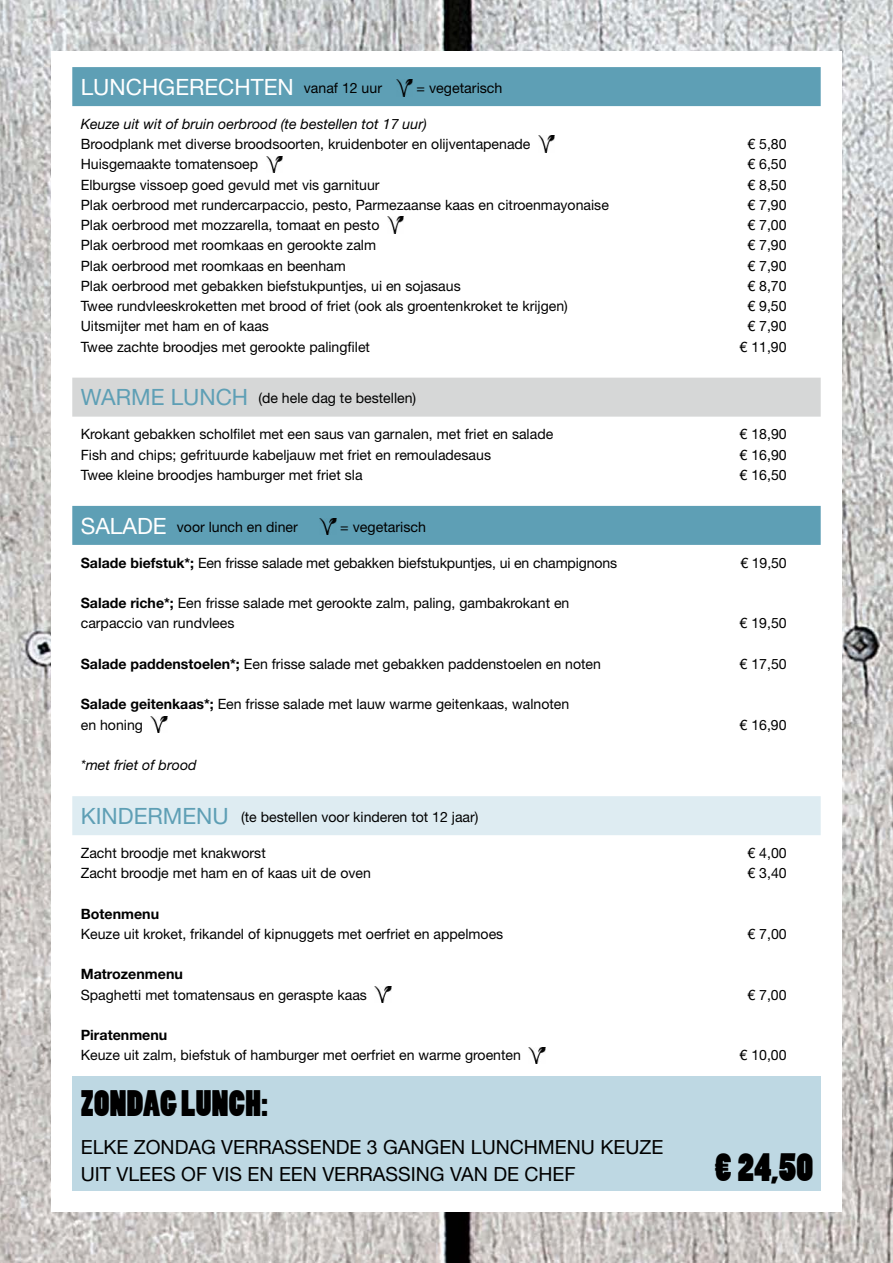
<style>
.page{position:relative;width:893px;height:1263px;background:#fff}
.page>*{position:absolute;margin:0;border:0;box-sizing:border-box;transform-origin:0 0}
.t1{font:37.5px "Poplar Std";color:#000}
.t2{font:34.5px "Poplar Std";letter-spacing:.01em;color:#000}
.t3{font:22.5px "Helvetica Neue LT Std";color:#fff}
.t4{font:19.5px/27px "Helvetica Neue LT Std";color:#000}
.t5{font:14.25px/20.2px "Helvetica Neue LT Std";color:#000}
.t6{font:italic 14.25px "Helvetica Neue LT Std";color:#000}
.t7{font:700 14.25px "Helvetica Neue LT Std";color:#000}
.s1{font-size:14.25px;color:#000}
.s2{font-size:22.5px;color:#5e9fb5}
.s3{font-size:22.5px;color:#fff}
.s4{font-weight:700}
</style>
<div class="page">
<img style="left:0;top:0;width:893px;height:1263px">
<div style="left:51px;top:51px;width:791px;height:1161px;background:#fff"></div>
<div style="left:72px;top:67px;width:749px;height:39px;background:#5e9fb5"></div>
<div style="left:72px;top:378px;width:749px;height:39px;background:#d6d7d7"></div>
<div style="left:72px;top:506px;width:749px;height:39px;background:#5e9fb5"></div>
<div style="left:72px;top:796px;width:749px;height:39px;background:#deecf2"></div>
<img style="left:396px;top:80px;width:17px;height:16px">
<img style="left:538px;top:136px;width:17px;height:16px">
<img style="left:266px;top:156px;width:17px;height:17px">
<img style="left:387px;top:217px;width:17px;height:16px">
<img style="left:320px;top:518px;width:16px;height:17px">
<img style="left:151px;top:716px;width:16px;height:17px">
<img style="left:375px;top:986px;width:16px;height:17px">
<img style="left:529px;top:1047px;width:16px;height:17px">
<div style="left:72px;top:1076px;width:749px;height:115px;background:#bed8e3"></div>
<h3 class="t3" style="left:81px;top:73px;width:303px">LUNCHGERECHTEN <span class="s1">vanaf 12 uur</span></h3>
<p class="t5" style="left:417px;top:77px;width:87px">= vegetarisch</p>
<p class="t6" style="left:81px;top:115px;width:348px">Keuze uit wit of bruin oerbrood (te bestellen tot 17 uur)</p>
<p class="t5" style="left:81px;top:134px;width:451px">Broodplank met diverse broodsoorten, kruidenboter en olijventapenade</p>
<p class="t5" style="left:747px;top:134px;width:41px">€ 5,80</p>
<p class="t5" style="left:81px;top:154px;width:179px">Huisgemaakte tomatensoep</p>
<p class="t5" style="left:747px;top:154px;width:41px">€ 6,50</p>
<p class="t5" style="left:81px;top:174px;width:300px">Elburgse vissoep goed gevuld met vis garnituur</p>
<p class="t5" style="left:747px;top:174px;width:41px">€ 8,50</p>
<p class="t5" style="left:81px;top:194px;width:530px">Plak oerbrood met rundercarpaccio, pesto, Parmezaanse kaas en citroenmayonaise</p>
<p class="t5" style="left:747px;top:194px;width:41px">€ 7,90</p>
<p class="t5" style="left:81px;top:215px;width:300px">Plak oerbrood met mozzarella, tomaat en pesto</p>
<p class="t5" style="left:747px;top:215px;width:41px">€ 7,00</p>
<p class="t5" style="left:81px;top:235px;width:297px">Plak oerbrood met roomkaas en gerookte zalm</p>
<p class="t5" style="left:747px;top:235px;width:41px">€ 7,90</p>
<p class="t5" style="left:81px;top:255px;width:267px">Plak oerbrood met roomkaas en beenham</p>
<p class="t5" style="left:747px;top:255px;width:41px">€ 7,90</p>
<p class="t5" style="left:81px;top:275px;width:381px">Plak oerbrood met gebakken biefstukpuntjes, ui en sojasaus</p>
<p class="t5" style="left:747px;top:275px;width:41px">€ 8,70</p>
<p class="t5" style="left:81px;top:296px;width:489px">Twee rundvleeskroketten met brood of friet (ook als groentenkroket te krijgen)</p>
<p class="t5" style="left:747px;top:296px;width:41px">€ 9,50</p>
<p class="t5" style="left:81px;top:316px;width:190px">Uitsmijter met ham en of kaas</p>
<p class="t5" style="left:747px;top:316px;width:41px">€ 7,90</p>
<p class="t5" style="left:81px;top:336px;width:291px">Twee zachte broodjes met gerookte palingfilet</p>
<p class="t5" style="left:740px;top:336px;width:49px">€ 11,90</p>
<p class="t5" style="left:81px;top:388px;width:337px"><span class="s2">WARME LUNCH</span> (de hele dag te bestellen)</p>
<p class="t5" style="left:81px;top:424px;width:474px">Krokant gebakken scholfilet met een saus van garnalen, met friet en salade</p>
<p class="t5" style="left:740px;top:424px;width:49px">€ 18,90</p>
<p class="t5" style="left:81px;top:444px;width:412px">Fish and chips; gefrituurde kabeljauw met friet en remouladesaus</p>
<p class="t5" style="left:740px;top:444px;width:49px">€ 16,90</p>
<p class="t5" style="left:81px;top:464px;width:283px">Twee kleine broodjes hamburger met friet sla</p>
<p class="t5" style="left:740px;top:464px;width:49px">€ 16,50</p>
<p class="t5" style="left:81px;top:516px;width:219px"><span class="s3">SALADE</span> voor lunch en diner</p>
<p class="t5" style="left:340px;top:516px;width:87px">= vegetarisch</p>
<p class="t5" style="left:81px;top:552px;width:538px"><span class="s4">Salade biefstuk*;</span> Een frisse salade met gebakken biefstukpuntjes, ui en champignons</p>
<p class="t5" style="left:740px;top:552px;width:48px">€ 19,50</p>
<p class="t5" style="left:81px;top:593px;width:490px"><span class="s4">Salade riche*;</span> Een frisse salade met gerookte zalm, paling, gambakrokant en carpaccio van rundvlees</p>
<p class="t5" style="left:740px;top:613px;width:49px">€ 19,50</p>
<p class="t5" style="left:81px;top:653px;width:522px"><span class="s4">Salade paddenstoelen*;</span> Een frisse salade met gebakken paddenstoelen en noten</p>
<p class="t5" style="left:740px;top:653px;width:49px">€ 17,50</p>
<p class="t5" style="left:81px;top:694px;width:490px"><span class="s4">Salade geitenkaas*;</span> Een frisse salade met lauw warme geitenkaas, walnoten en honing</p>
<p class="t5" style="left:740px;top:714px;width:49px">€ 16,90</p>
<p class="t6" style="left:81px;top:756px;width:117px">*met friet of brood</p>
<p class="t5" style="left:81px;top:806px;width:399px"><span class="s2">KINDERMENU</span> (te bestellen voor kinderen tot 12 jaar)</p>
<p class="t5" style="left:81px;top:842px;width:187px">Zacht broodje met knakworst</p>
<p class="t5" style="left:747px;top:842px;width:41px">€ 4,00</p>
<p class="t5" style="left:81px;top:863px;width:292px">Zacht broodje met ham en of kaas uit de oven</p>
<p class="t5" style="left:747px;top:863px;width:41px">€ 3,40</p>
<p class="t7" style="left:81px;top:905px;width:80px">Botenmenu</p>
<p class="t5" style="left:81px;top:923px;width:424px">Keuze uit kroket, frikandel of kipnuggets met oerfriet en appelmoes</p>
<p class="t5" style="left:747px;top:923px;width:41px">€ 7,00</p>
<p class="t7" style="left:81px;top:965px;width:104px">Matrozenmenu</p>
<p class="t5" style="left:81px;top:984px;width:288px">Spaghetti met tomatensaus en geraspte kaas</p>
<p class="t5" style="left:747px;top:984px;width:41px">€ 7,00</p>
<p class="t7" style="left:81px;top:1026px;width:88px">Piratenmenu</p>
<p class="t5" style="left:81px;top:1045px;width:442px">Keuze uit zalm, biefstuk of hamburger met oerfriet en warme groenten</p>
<p class="t5" style="left:740px;top:1045px;width:49px">€ 10,00</p>
<h2 class="t2" style="left:81px;top:1084px;width:188px">ZONDAG LUNCH:</h2>
<h3 class="t4" style="left:81px;top:1133px;width:584px">ELKE ZONDAG VERRASSENDE 3 GANGEN LUNCHMENU KEUZE<br>UIT VLEES OF VIS EN EEN VERRASSING VAN DE CHEF</h3>
<h1 class="t1" style="left:715px;top:1146px;width:100px">€ 24,50</h1>
</div>
